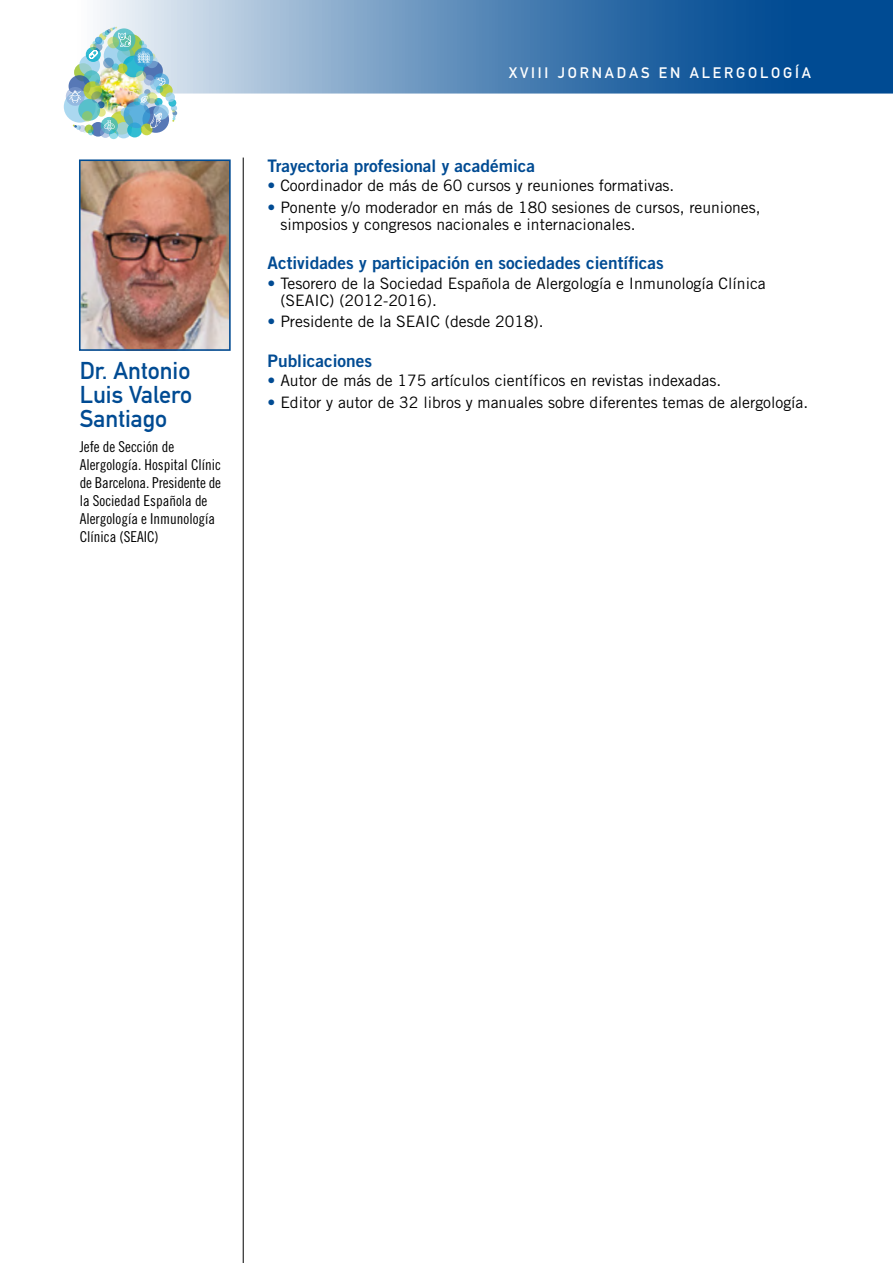
<style>
.page{position:relative;width:893px;height:1263px;background:#fff}
.page>*{position:absolute;margin:0;border:0;box-sizing:border-box;transform-origin:0 0}
.t1{font:24px/24px "DIN Mittelschrift Std";color:#004b93;text-align:justify}
.t2{font:17.25px "Trade Gothic LT Std Bd 2";color:#004b93}
.t3{font:15.75px/17.2px "Trade Gothic LT Std";color:#000}
.t4{font:15px/18px "Trade Gothic LT Std Cn 18";color:#000}
.t5{font:15px "DIN Mittelschrift Std";letter-spacing:.19em;color:#fff}
.s1{color:#004b93}
</style>
<div class="page">
<svg style="left:74px;top:0;width:819px;height:94px;background:#5a8ab8"></svg>
<img style="left:98px;top:64px;width:46px;height:50px">
<svg style="left:74px;top:63px;width:18px;height:18px"></svg>
<svg style="left:120px;top:34px;width:23px;height:23px"></svg>
<svg style="left:110px;top:111px;width:23px;height:24px"></svg>
<svg style="left:115px;top:122px;width:17px;height:16px"></svg>
<svg style="left:79px;top:55px;width:21px;height:21px"></svg>
<svg style="left:121px;top:108px;width:9px;height:9px"></svg>
<svg style="left:104px;top:42px;width:26px;height:27px"></svg>
<svg style="left:142px;top:106px;width:27px;height:27px"></svg>
<svg style="left:113px;top:28px;width:22px;height:23px"></svg>
<svg style="left:83px;top:70px;width:17px;height:17px"></svg>
<svg style="left:117px;top:47px;width:17px;height:17px"></svg>
<svg style="left:143px;top:61px;width:20px;height:20px"></svg>
<div style="left:91px;top:122px;width:14px;height:15px;background:#5778b6;border-radius:50%"></div>
<svg style="left:69px;top:75px;width:22px;height:22px"></svg>
<div style="left:64px;top:91px;width:32px;height:32px;background:#abd8f0;border-radius:50%"></div>
<svg style="left:123px;top:56px;width:21px;height:21px"></svg>
<svg style="left:127px;top:122px;width:15px;height:15px"></svg>
<svg style="left:86px;top:47px;width:15px;height:15px"></svg>
<svg style="left:154px;top:98px;width:9px;height:8px"></svg>
<svg style="left:168px;top:99px;width:8px;height:8px"></svg>
<svg style="left:153px;top:73px;width:16px;height:17px"></svg>
<svg style="left:124px;top:101px;width:26px;height:27px"></svg>
<svg style="left:83px;top:81px;width:19px;height:19px"></svg>
<svg style="left:160px;top:84px;width:13px;height:13px"></svg>
<svg style="left:97px;top:108px;width:9px;height:9px"></svg>
<svg style="left:150px;top:79px;width:11px;height:11px"></svg>
<svg style="left:98px;top:101px;width:7px;height:7px"></svg>
<svg style="left:103px;top:58px;width:11px;height:10px"></svg>
<svg style="left:144px;top:89px;width:7px;height:7px"></svg>
<svg style="left:117px;top:63px;width:10px;height:10px"></svg>
<svg style="left:141px;top:124px;width:12px;height:11px"></svg>
<div style="left:149px;top:53px;width:6px;height:7px;background:#c8daaa;border-radius:50%"></div>
<svg style="left:165px;top:92px;width:10px;height:10px"></svg>
<svg style="left:153px;top:104px;width:16px;height:16px"></svg>
<svg style="left:101px;top:117px;width:17px;height:17px"></svg>
<svg style="left:134px;top:48px;width:19px;height:19px"></svg>
<svg style="left:78px;top:99px;width:22px;height:22px"></svg>
<svg style="left:66px;top:87px;width:19px;height:19px"></svg>
<svg style="left:100px;top:127px;width:11px;height:11px"></svg>
<svg style="left:144px;top:75px;width:10px;height:10px"></svg>
<svg style="left:138px;top:93px;width:12px;height:13px"></svg>
<svg style="left:146px;top:92px;width:11px;height:12px"></svg>
<svg style="left:82px;top:111px;width:11px;height:11px"></svg>
<svg style="left:112px;top:63px;width:7px;height:8px"></svg>
<svg style="left:134px;top:98px;width:7px;height:7px"></svg>
<svg style="left:156px;top:86px;width:7px;height:7px"></svg>
<svg style="left:171px;top:105px;width:6px;height:17px"></svg>
<svg style="left:95px;top:80px;width:6px;height:6px"></svg>
<svg style="left:73px;top:125px;width:21px;height:10px"></svg>
<svg style="left:109px;top:130px;width:9px;height:9px"></svg>
<svg style="left:146px;top:56px;width:12px;height:12px"></svg>
<svg style="left:144px;top:98px;width:15px;height:16px"></svg>
<svg style="left:79px;top:125px;width:7px;height:7px"></svg>
<svg style="left:91px;top:91px;width:12px;height:12px"></svg>
<svg style="left:136px;top:71px;width:10px;height:10px"></svg>
<svg style="left:138px;top:40px;width:12px;height:23px"></svg>
<svg style="left:156px;top:78px;width:9px;height:7px"></svg>
<svg style="left:150px;top:113px;width:12px;height:15px"></svg>
<svg style="left:104px;top:120px;width:11px;height:11px"></svg>
<svg style="left:89px;top:27px;width:42px;height:32px"></svg>
<svg style="left:140px;top:96px;width:8px;height:7px"></svg>
<svg style="left:69px;top:91px;width:12px;height:12px"></svg>
<hr style="left:243px;top:158px;width:1px;height:1105px;background:#000">
<img style="left:82px;top:162px;width:146px;height:186px">
<div style="left:79px;top:159px;width:152px;height:192px;border:2px solid #004b93"></div>
<h1 class="t1" style="left:80px;top:359px;width:114px">Dr. Antonio Luis Valero Santiago</h1>
<p class="t4" style="left:80px;top:437px;width:143px">Jefe de Sección de<br>Alergología. Hospital Clínic de Barcelona. Presidente de la Sociedad Española de<br>Alergología e Inmunología<br>Clínica (SEAIC)</p>
<p class="t5" style="left:509px;top:64px;width:303px">XVIII JORNADAS EN ALERGOLOGÍA</p>
<p class="t2" style="left:268px;top:155px;width:269px">Trayectoria profesional y académica</p>
<p class="t3" style="left:268px;top:177px;width:408px"><span class="s1">•</span> Coordinador de más de 60 cursos y reuniones formativas.</p>
<p class="t3" style="left:280px;top:198px;width:482px;text-indent:-13px"><span class="s1">•</span> Ponente y/o moderador en más de 180 sesiones de cursos, reuniones, simposios y congresos nacionales e internacionales.</p>
<p class="t2" style="left:268px;top:252px;width:398px">Actividades y participación en sociedades científicas</p>
<p class="t3" style="left:280px;top:274px;width:487px;text-indent:-13px"><span class="s1">•</span> Tesorero de la Sociedad Española de Alergología e Inmunología Clínica (SEAIC) (2012-2016).</p>
<p class="t3" style="left:268px;top:313px;width:278px"><span class="s1">•</span> Presidente de la SEAIC (desde 2018).</p>
<p class="t2" style="left:268px;top:350px;width:106px">Publicaciones</p>
<p class="t3" style="left:268px;top:372px;width:455px"><span class="s1">•</span> Autor de más de 175 artículos científicos en revistas indexadas.</p>
<p class="t3" style="left:268px;top:393px;width:542px"><span class="s1">•</span> Editor y autor de 32 libros y manuales sobre diferentes temas de alergología.</p>
</div>
